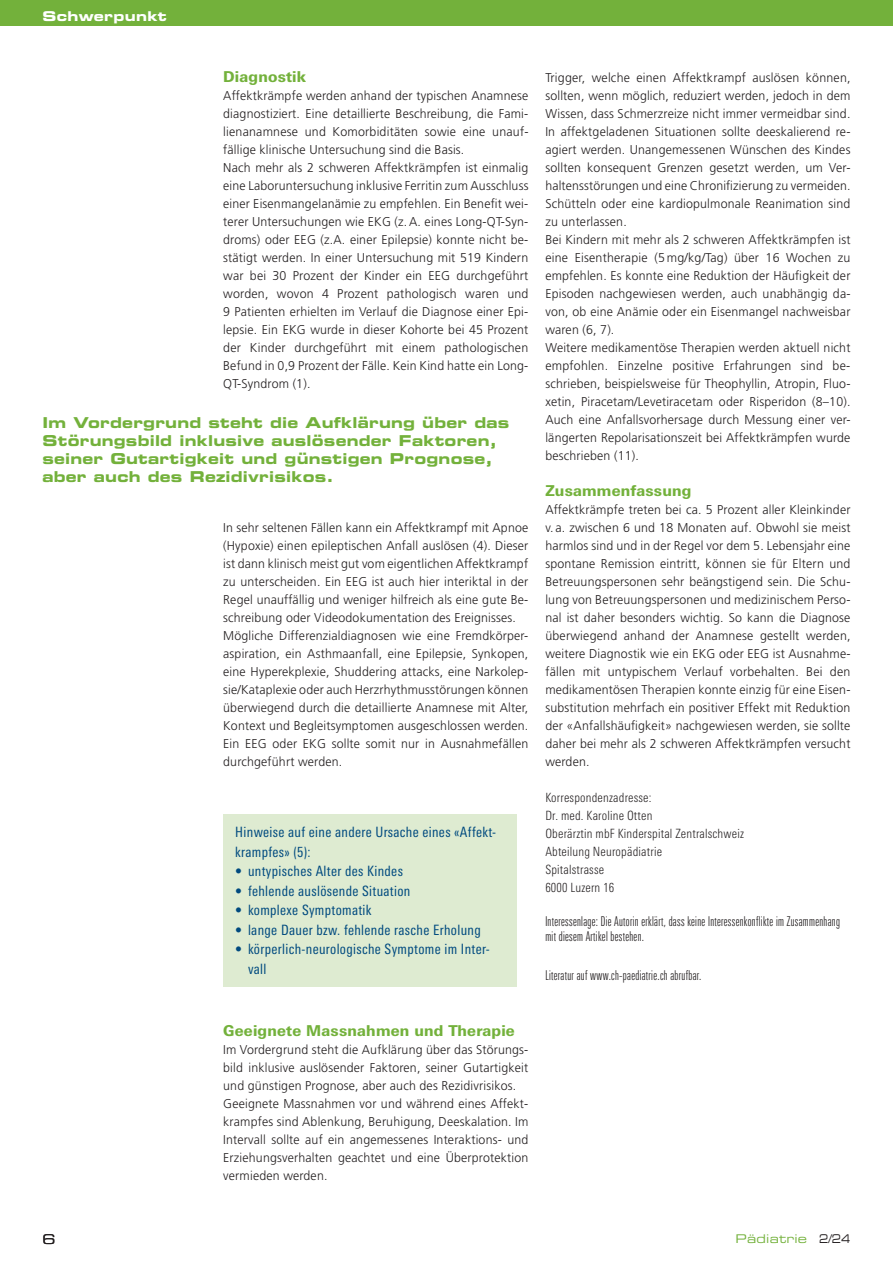
<style>
.page{position:relative;width:893px;height:1263px;background:#fff}
.page>*{position:absolute;margin:0;border:0;box-sizing:border-box;transform-origin:0 0}
.t1{font:15px/18px "Eurostile Bold Extended Two";letter-spacing:.015em;color:#73b13b}
.t2{font:800 15px "Linotype Univers Basic";letter-spacing:.015em;color:#73b13b}
.t3{font:condensed 14.25px/19.5px "Linotype Univers";letter-spacing:.025em;color:#004a7f}
.t4{font:300 13.5px/15.8px "Linotype Univers Comp";letter-spacing:.025em;color:#231f20}
.t5{font:13.5px "Eurostile Bold Extended Two";letter-spacing:.02em;color:#fff}
.t6{font:13.5px "Eurostile Extended Two";color:#231f20}
.t7{font:300 12.75px/18px "Frutiger";letter-spacing:.015em;color:#231f20}
.t8{font:300 condensed 12.75px/18px "Linotype Univers";letter-spacing:.015em;color:#231f20}
.t9{font:12px "Eurostile Extended Two";letter-spacing:.02em;color:#73b13b}
.s1{color:#231f20}
</style>
<div class="page">
<div style="left:0;top:0;width:893px;height:26px;background:#73b13b"></div>
<div style="left:223px;top:814px;width:293px;height:172px;background:#deebd1"></div>
<p class="t5" style="left:43px;top:7px;width:126px">Schwerpunkt</p>
<p class="t2" style="left:223px;top:67px;width:85px">Diagnostik</p>
<p class="t7" style="left:223px;top:86px;width:307px">Affektkrämpfe werden anhand der typischen Anamnese diagnostiziert. Eine detaillierte Beschreibung, die Fami&shy;lienanamnese und Komorbiditäten sowie eine unauf&shy;fällige klinische Untersuchung sind die Basis.<br>Nach mehr als 2 schweren Affektkrämpfen ist einmalig eine Laboruntersuchung inklusive Ferritin zum Ausschluss einer Eisenmangelanämie zu empfehlen. Ein Benefit wei&shy;terer Untersuchungen wie EKG (z.A. eines Long-QT-Syn&shy;droms) oder EEG (z.A. einer Epilepsie) konnte nicht be&shy;stätigt werden. In einer Untersuchung mit 519 Kindern war bei 30 Prozent der Kinder ein EEG durchgeführt worden, wovon 4 Prozent pathologisch waren und 9 Patienten erhielten im Verlauf die Diagnose einer Epi&shy;lepsie. Ein EKG wurde in dieser Kohorte bei 45 Prozent der Kinder durchgeführt mit einem pathologischen Befund in 0,9 Prozent der Fälle. Kein Kind hatte ein Long-QT-Syndrom (1).</p>
<p class="t1" style="left:43px;top:414px;width:468px">Im Vordergrund steht die Aufklärung über das Störungsbild inklusive auslösender Faktoren, seiner Gutartigkeit und günstigen Prognose, aber auch des Rezidivrisikos.</p>
<p class="t7" style="left:223px;top:518px;width:307px">In sehr seltenen Fällen kann ein Affektkrampf mit Apnoe (Hypoxie) einen epileptischen Anfall auslösen (4). Dieser ist dann klinisch meist gut vom eigentlichen Affektkrampf zu unterscheiden. Ein EEG ist auch hier interiktal in der Regel unauffällig und weniger hilfreich als eine gute Be&shy;schreibung oder Videodokumentation des Ereignisses.<br>Mögliche Differenzialdiagnosen wie eine Fremdkörper&shy;aspiration, ein Asthmaanfall, eine Epilepsie, Synkopen, eine Hyperekplexie, Shuddering attacks, eine Narkolep&shy;sie/Kataplexie oder auch Herzrhythmusstörungen können überwiegend durch die detaillierte Anamnese mit Alter, Kontext und Begleitsymptomen ausgeschlossen werden.<br>Ein EEG oder EKG sollte somit nur in Ausnahmefällen durchgeführt werden.</p>
<p class="t3" style="left:235px;top:822px;width:262px">Hinweise auf eine andere Ursache eines «Affekt&shy;krampfes» (5):</p>
<p class="t3" style="left:235px;top:861px;width:169px">• untypisches Alter des Kindes</p>
<p class="t3" style="left:235px;top:881px;width:177px">• fehlende auslösende Situation</p>
<p class="t3" style="left:235px;top:900px;width:138px">• komplexe Symptomatik</p>
<p class="t3" style="left:235px;top:920px;width:247px">• lange Dauer bzw. fehlende rasche Erholung</p>
<p class="t3" style="left:248px;top:939px;width:243px;text-indent:-13px">• körperlich-neurologische Symptome im Inter&shy;vall</p>
<p class="t2" style="left:223px;top:1021px;width:293px">Geeignete Massnahmen und Therapie</p>
<p class="t7" style="left:223px;top:1040px;width:307px">Im Vordergrund steht die Aufklärung über das Störungs&shy;bild inklusive auslösender Faktoren, seiner Gutartigkeit und günstigen Prognose, aber auch des Rezidivrisikos.<br>Geeignete Massnahmen vor und während eines Affekt&shy;krampfes sind Ablenkung, Beruhigung, Deeskalation. Im Intervall sollte auf ein angemessenes Interaktions- und Erziehungsverhalten geachtet und eine Überprotektion vermieden werden.</p>
<p class="t7" style="left:545px;top:68px;width:307px">Trigger, welche einen Affektkrampf auslösen können, sollten, wenn möglich, reduziert werden, jedoch in dem Wissen, dass Schmerzreize nicht immer vermeidbar sind.<br>In affektgeladenen Situationen sollte deeskalierend re&shy;agiert werden. Unangemessenen Wünschen des Kindes sollten konsequent Grenzen gesetzt werden, um Ver&shy;haltensstörungen und eine Chronifizierung zu vermeiden.<br>Schütteln oder eine kardiopulmonale Reanimation sind zu unterlassen.<br>Bei Kindern mit mehr als 2 schweren Affektkrämpfen ist eine Eisentherapie (5 mg/kg/Tag) über 16 Wochen zu empfehlen. Es konnte eine Reduktion der Häufigkeit der Episoden nachgewiesen werden, auch unabhängig da&shy;von, ob eine Anämie oder ein Eisenmangel nachweisbar waren (6, 7).<br>Weitere medikamentöse Therapien werden aktuell nicht empfohlen. Einzelne positive Erfahrungen sind be&shy;schrieben, beispielsweise für Theophyllin, Atropin, Fluo&shy;xetin, Piracetam/Levetiracetam oder Risperidon (8–10).<br>Auch eine Anfallsvorhersage durch Messung einer ver&shy;längerten Repolarisationszeit bei Affektkrämpfen wurde beschrieben (11).</p>
<p class="t2" style="left:545px;top:481px;width:148px">Zusammenfassung</p>
<p class="t7" style="left:545px;top:500px;width:307px;text-align:justify">Affektkrämpfe treten bei ca. 5 Prozent aller Kleinkinder v. a. zwischen 6 und 18 Monaten auf. Obwohl sie meist harmlos sind und in der Regel vor dem 5. Lebensjahr eine spontane Remission eintritt, können sie für Eltern und Betreuungspersonen sehr beängstigend sein. Die Schu&shy;lung von Betreuungspersonen und medizinischem Perso&shy;nal ist daher besonders wichtig. So kann die Diagnose überwiegend anhand der Anamnese gestellt werden, weitere Diagnostik wie ein EKG oder EEG ist Ausnahme&shy;fällen mit untypischem Verlauf vorbehalten. Bei den medikamentösen Therapien konnte einzig für eine Eisen&shy;substitution mehrfach ein positiver Effekt mit Reduktion der «Anfallshäufigkeit» nachgewiesen werden, sie sollte daher bei mehr als 2 schweren Affektkrämpfen versucht werden.</p>
<p class="t8" style="left:545px;top:788px;width:200px">Korrespondenzadresse:<br>Dr. med. Karoline Otten<br>Oberärztin mbF Kinderspital Zentralschweiz<br>Abteilung Neuropädiatrie<br>Spitalstrasse<br>6000 Luzern 16</p>
<p class="t4" style="left:545px;top:913px;width:296px">Interessenlage: Die Autorin erklärt, dass keine Interessenkonflikte im Zusammenhang mit diesem Artikel bestehen.</p>
<p class="t4" style="left:545px;top:967px;width:157px">Literatur auf www.ch-paediatrie.ch abrufbar.</p>
<p class="t6" style="left:43px;top:1230px;width:15px">6</p>
<p class="t9" style="left:736px;top:1230px;width:116px">Pädiatrie <span class="s1">2/24</span></p>
</div>
